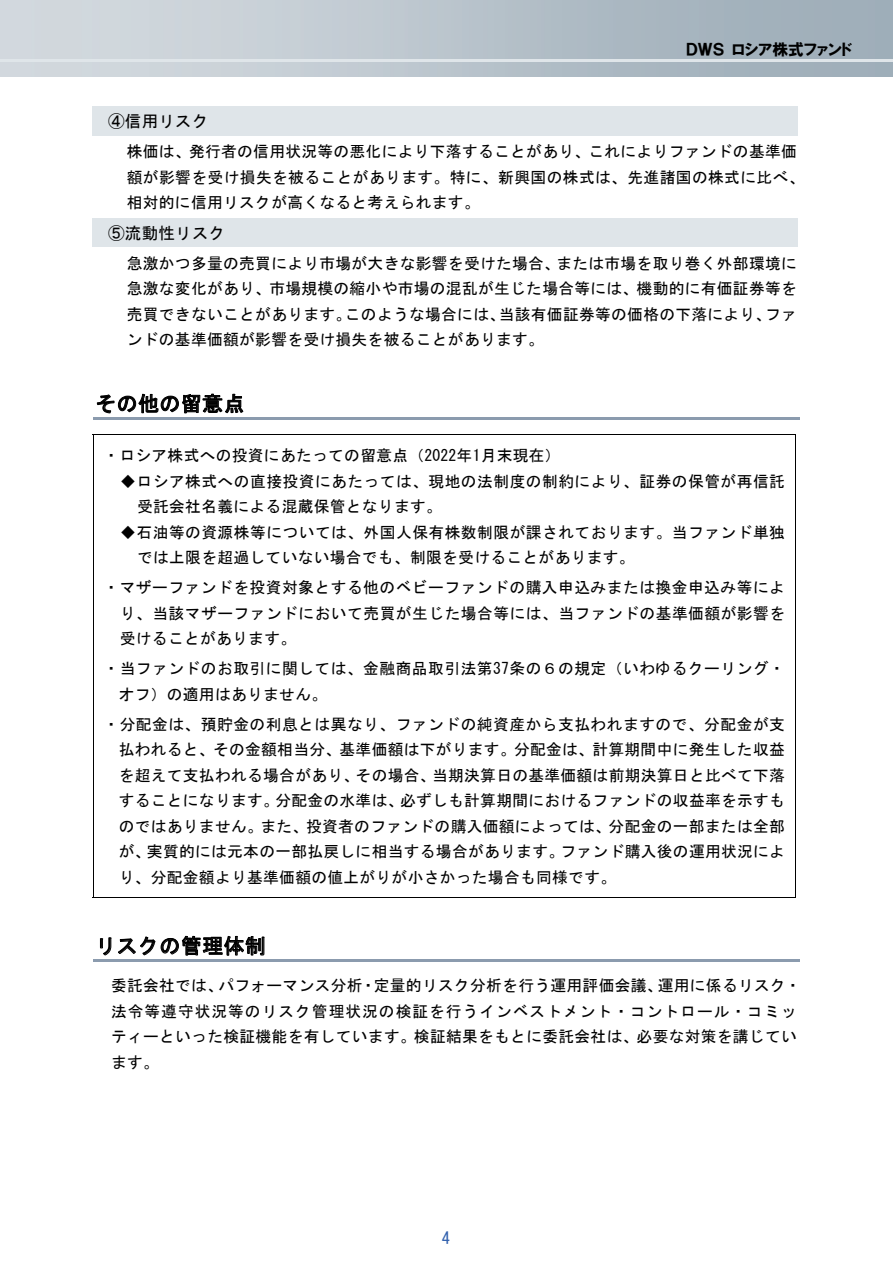
<style>
.page{position:relative;width:893px;height:1263px;background:#fff}
.page>*{position:absolute;margin:0;border:0;box-sizing:border-box;transform-origin:0 0}
.t1{font:21px "MS Gothic";letter-spacing:.02em;color:#000}
.t2{font:16.5px "MS Gothic";letter-spacing:.02em;color:#000}
.t3{font:16.5px "MS Gothic";color:#3362ae}
.t4{font:15.75px/25.5px "MS Gothic";letter-spacing:.025em;color:#000}
.t5{font:15.75px "HGP Soei Kakugothic UB";color:#000}
</style>
<div class="page">
<hr style="left:0;top:60px;width:893px;height:2px;background:#dfe5e9">
<div style="left:92px;top:110px;width:705px;height:22px;background:#dfe5e9"></div>
<hr style="left:92px;top:106px;width:705px;height:4px;background:#dfe5e9">
<hr style="left:92px;top:132px;width:705px;height:4px;background:#dfe5e9">
<div style="left:92px;top:222px;width:705px;height:22px;background:#dfe5e9"></div>
<hr style="left:92px;top:219px;width:705px;height:3px;background:#dfe5e9">
<hr style="left:92px;top:244px;width:705px;height:3px;background:#dfe5e9">
<hr style="left:93px;top:417px;width:706px;height:2px;background:#8b9bae">
<svg style="left:93px;top:394px;width:150px;height:44px"></svg>
<hr style="left:93px;top:434px;width:702px;height:1px;background:#000">
<hr style="left:93px;top:438px;width:1px;height:460px;background:#000">
<hr style="left:93px;top:897px;width:702px;height:1px;background:#000">
<hr style="left:795px;top:438px;width:1px;height:460px;background:#000">
<svg style="left:100px;top:937px;width:11px;height:18px"></svg>
<svg style="left:118px;top:936px;width:37px;height:19px"></svg>
<svg style="left:161px;top:936px;width:103px;height:20px"></svg>
<hr style="left:93px;top:959px;width:706px;height:3px;background:#8b9bae">
<p class="t5" style="left:686px;top:41px;width:168px">ＤＷＳ ロシア株式ファンド</p>
<p class="t2" style="left:108px;top:113px;width:102px">④信用リスク</p>
<p class="t4" style="left:127px;top:139px;width:679px">株価は、発行者の信用状況等の悪化により下落することがあり、これによりファンドの基準価額が影響を受け損失を被ることがあります。特に、新興国の株式は、先進諸国の株式に比べ、相対的に信用リスクが高くなると考えられます。</p>
<p class="t2" style="left:108px;top:225px;width:119px">⑤流動性リスク</p>
<p class="t4" style="left:127px;top:250px;width:672px;text-align:justify">急激かつ多量の売買により市場が大きな影響を受けた場合、または市場を取り巻く外部環境に急激な変化があり、市場規模の縮小や市場の混乱が生じた場合等には、機動的に有価証券等を売買できないことがあります。このような場合には、当該有価証券等の価格の下落により、ファンドの基準価額が影響を受け損失を被ることがあります。</p>
<h1 class="t1" style="left:95px;top:393px;width:151px">その他の留意点</h1>
<p class="t4" style="left:103px;top:443px;width:459px">・ロシア株式への投資にあたっての留意点（2022年1月末現在）</p>
<p class="t4" style="left:137px;top:468px;width:649px;text-indent:-17px">◆ロシア株式への直接投資にあたっては、現地の法制度の制約により、証券の保管が再信託受託会社名義による混蔵保管となります。</p>
<p class="t4" style="left:137px;top:519px;width:649px;text-indent:-17px">◆石油等の資源株等については、外国人保有株数制限が課されております。当ファンド単独では上限を超過していない場合でも、制限を受けることがあります。</p>
<p class="t4" style="left:120px;top:575px;width:667px;text-align:justify;text-indent:-16px">・マザーファンドを投資対象とする他のベビーファンドの購入申込みまたは換金申込み等により、当該マザーファンドにおいて売買が生じた場合等には、当ファンドの基準価額が影響を受けることがあります。</p>
<p class="t4" style="left:119px;top:656px;width:668px;text-indent:-15px">・当ファンドのお取引に関しては、金融商品取引法第37条の６の規定（いわゆるクーリング・オフ）の適用はありません。</p>
<p class="t4" style="left:119px;top:711px;width:668px;text-align:justify;text-indent:-15px">・分配金は、預貯金の利息とは異なり、ファンドの純資産から支払われますので、分配金が支払われると、その金額相当分、基準価額は下がります。分配金は、計算期間中に発生した収益を超えて支払われる場合があり、その場合、当期決算日の基準価額は前期決算日と比べて下落することになります。分配金の水準は、必ずしも計算期間におけるファンドの収益率を示すものではありません。また、投資者のファンドの購入価額によっては、分配金の一部または全部が、実質的には元本の一部払戻しに相当する場合があります。ファンド購入後の運用状況により、分配金額より基準価額の値上がりが小さかった場合も同様です。</p>
<h1 class="t1" style="left:95px;top:935px;width:172px">リスクの管理体制</h1>
<p class="t4" style="left:111px;top:973px;width:691px">委託会社では、パフォーマンス分析・定量的リスク分析を行う運用評価会議、運用に係るリスク・法令等遵守状況等のリスク管理状況の検証を行うインベストメント・コントロール・コミッティーといった検証機能を有しています。検証結果をもとに委託会社は、必要な対策を講じています。</p>
<p class="t3" style="left:442px;top:1229px;width:10px">4</p>
</div>
